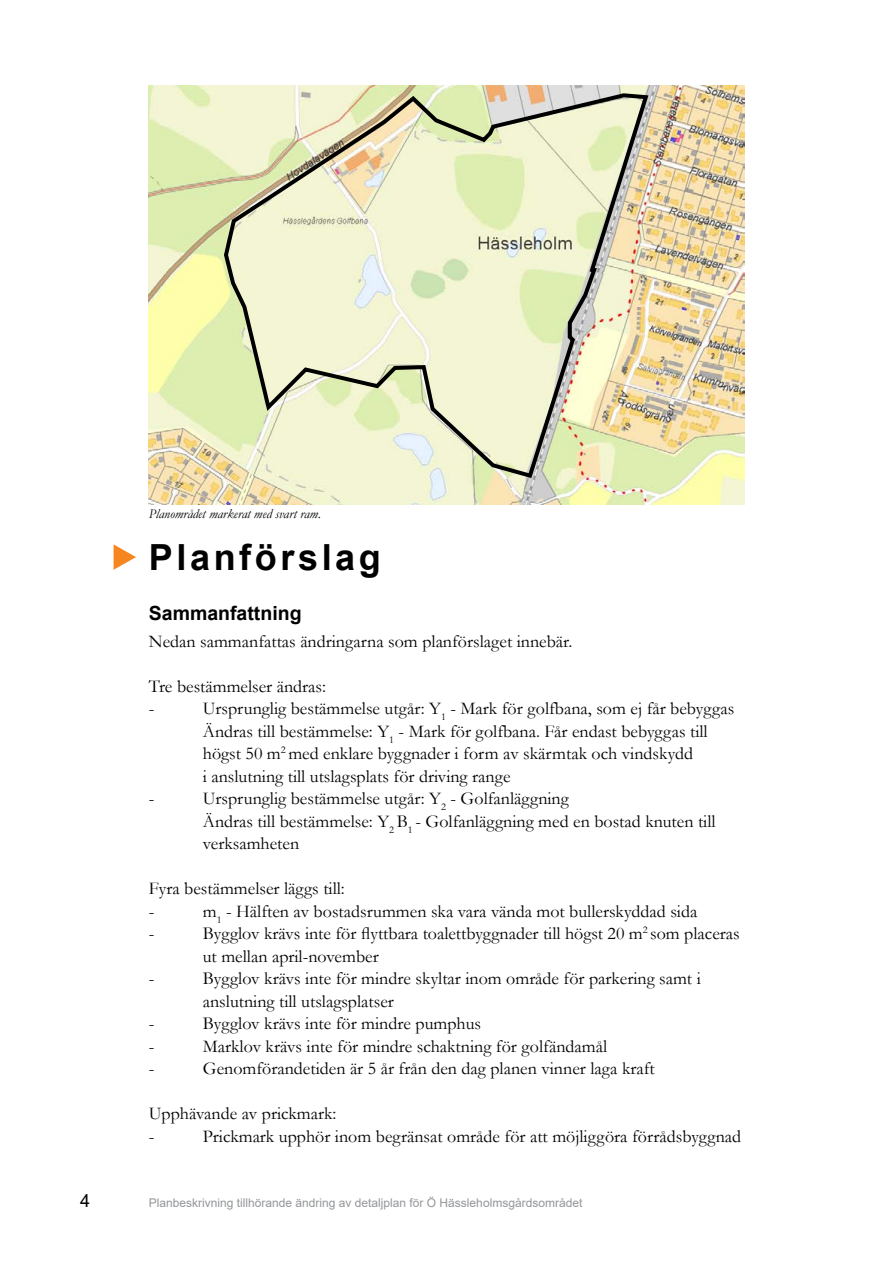
<style>
.page{position:relative;width:893px;height:1263px;background:#fff}
.page>*{position:absolute;margin:0;border:0;box-sizing:border-box;transform-origin:0 0}
.t1{font:700 36px "Arial";letter-spacing:.1em;color:#000}
.t2{font:700 19.5px "Arial";color:#000}
.t3{font:18px/22.5px "Garamond";color:#000}
.t4{font:18px "Arial";color:#000}
.t5{font:italic 13.5px "Garamond";color:#000}
.t6{font:12px "Arial";color:#939598}
</style>
<div class="page">
<svg style="left:114px;top:544px;width:22px;height:26px"></svg>
<img style="left:149px;top:85px;width:595px;height:419px">
<svg style="left:222px;top:91px;width:429px;height:389px;background:#e3e4c1"></svg>
<p class="t5" style="left:149px;top:504px;width:174px">Planområdet markerat med svart ram.</p>
<h1 class="t1" style="left:149px;top:532px;width:234px">Planförslag</h1>
<p class="t2" style="left:149px;top:599px;width:154px">Sammanfattning</p>
<p class="t3" style="left:149px;top:629px;width:425px">Nedan sammanfattas ändringarna som planförslaget innebär.</p>
<p class="t3" style="left:149px;top:674px;width:179px">Tre bestämmelser ändras: -</p>
<p class="t3" style="left:203px;top:697px;width:533px">Ursprunglig bestämmelse utgår: Y<sub>1</sub> - Mark för golfbana, som ej får bebyggas Ändras till bestämmelse: Y<sub>1</sub> - Mark för golfbana. Får endast bebyggas till högst 50 m<sup>2</sup> med enklare byggnader i form av skärmtak och vindskydd<br>i anslutning till utslagsplats för driving range</p>
<p class="t3" style="left:149px;top:787px;width:7px">-</p>
<p class="t3" style="left:203px;top:787px;width:514px">Ursprunglig bestämmelse utgår: Y<sub>2</sub> - Golfanläggning<br>Ändras till bestämmelse: Y<sub>2</sub> B<sub>1</sub> - Golfanläggning med en bostad knuten till verksamheten</p>
<p class="t3" style="left:149px;top:877px;width:198px">Fyra bestämmelser läggs till: -</p>
<p class="t3" style="left:203px;top:899px;width:496px">m<sub>1</sub> - Hälften av bostadsrummen ska vara vända mot bullerskyddad sida</p>
<p class="t3" style="left:149px;top:922px;width:7px">-</p>
<p class="t3" style="left:203px;top:922px;width:538px">Bygglov krävs inte för flyttbara toalettbyggnader till högst 20 m<sup>2</sup> som placeras ut mellan april-november</p>
<p class="t3" style="left:149px;top:967px;width:7px">-</p>
<p class="t3" style="left:203px;top:967px;width:499px">Bygglov krävs inte för mindre skyltar inom område för parkering samt i anslutning till utslagsplatser</p>
<p class="t3" style="left:149px;top:1012px;width:7px">-</p>
<p class="t3" style="left:203px;top:1012px;width:280px">Bygglov krävs inte för mindre pumphus</p>
<p class="t3" style="left:149px;top:1034px;width:7px">-</p>
<p class="t3" style="left:203px;top:1034px;width:406px">Marklov krävs inte för mindre schaktning för golfändamål</p>
<p class="t3" style="left:149px;top:1057px;width:7px">-</p>
<p class="t3" style="left:203px;top:1057px;width:453px">Genomförandetiden är 5 år från den dag planen vinner laga kraft</p>
<p class="t3" style="left:149px;top:1102px;width:189px">Upphävande av prickmark: -</p>
<p class="t3" style="left:203px;top:1124px;width:540px">Prickmark upphör inom begränsat område för att möjliggöra förrådsbyggnad</p>
<p class="t4" style="left:80px;top:1188px;width:12px">4</p>
<p class="t6" style="left:149px;top:1194px;width:435px">Planbeskrivning tillhörande ändring av detaljplan för Ö Hässleholmsgårdsområdet</p>
</div>
